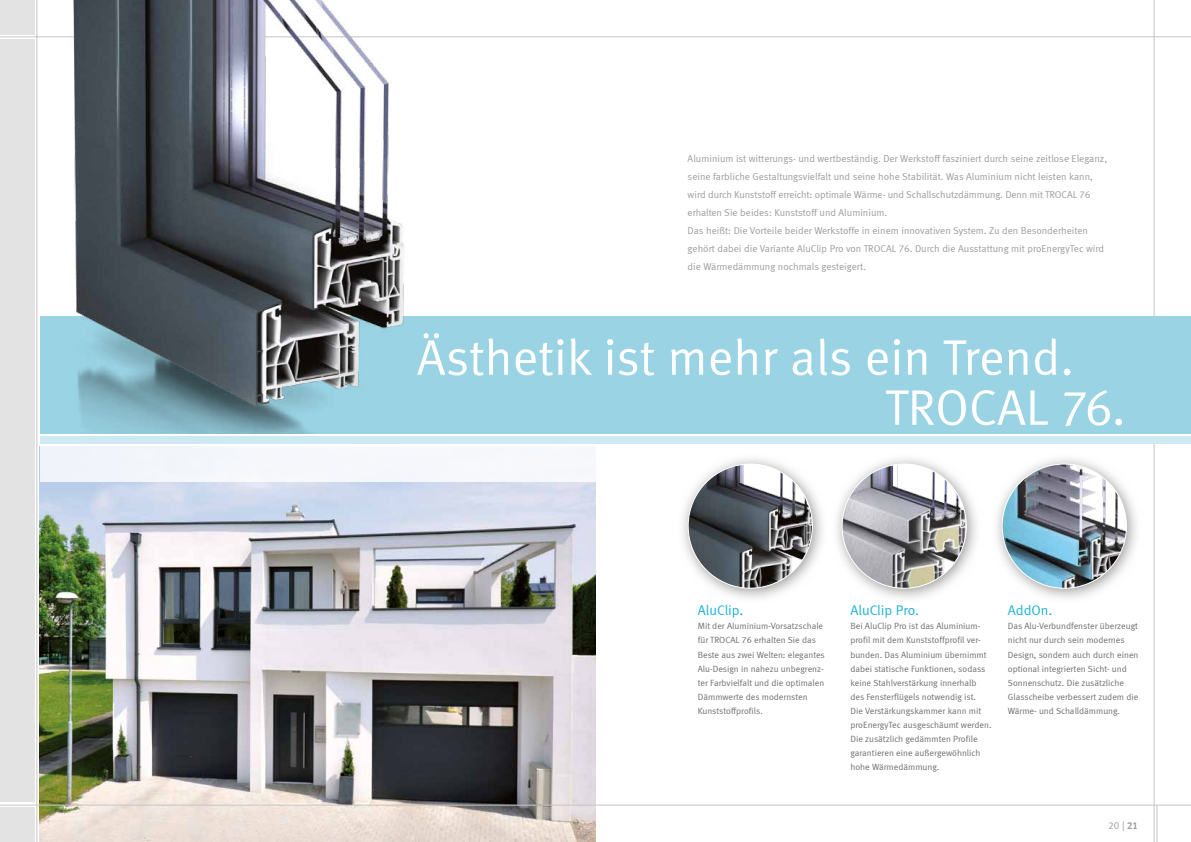
<style>
.page{position:relative;width:1191px;height:842px;background:#fff}
.page>*{position:absolute;margin:0;border:0;box-sizing:border-box;transform-origin:0 0}
.t1{font:50px/50px "Meta Normal LF";color:#fff}
.t2{font:14px "Meta Normal LF";color:#1eb1d3}
.t3{font:10px/18px "Meta Normal LF";color:#9d9d9c}
.t4{font:9px/14px "Meta Normal LF";color:#706f6f}
.s1{font-family:"Meta Bold LF"}
</style>
<div class="page">
<img style="left:40px;top:482px;width:555px;height:360px">
<div style="left:40px;top:437px;width:1151px;height:7px;background:#cde9f2"></div>
<div style="left:40px;top:316px;width:1151px;height:118px;background:#9ad3e4"></div>
<hr style="left:1156px;top:805px;width:1px;height:37px;background:#c6c6c6">
<hr style="left:0;top:805px;width:1191px;height:1px;background:#c6c6c6">
<div style="left:0;top:808px;width:34px;height:34px;background:#e3e3e3"></div>
<hr style="left:37px;top:0;width:1px;height:842px;background:#c6c6c6">
<div style="left:0;top:0;width:34px;height:34px;background:#e3e3e3"></div>
<hr style="left:0;top:37px;width:1191px;height:1px;background:#c6c6c6">
<div style="left:0;top:40px;width:34px;height:762px;background:#e3e3e3"></div>
<svg style="left:996px;top:459px;width:141px;height:140px"></svg>
<img style="left:1002px;top:464px;width:124px;height:124px;border-radius:62px">
<svg style="left:836px;top:459px;width:141px;height:140px"></svg>
<img style="left:842px;top:464px;width:124px;height:124px;border-radius:62px">
<svg style="left:682px;top:459px;width:141px;height:140px"></svg>
<img style="left:688px;top:464px;width:124px;height:124px;border-radius:62px">
<hr style="left:1153px;top:444px;width:1px;height:398px;background:#c6c6c6">
<hr style="left:1153px;top:0;width:1px;height:317px;background:#c6c6c6">
<img style="left:24px;top:0;width:423px;height:434px">
<p class="t3" style="left:687px;top:150px;width:421px">Aluminium ist witterungs- und wertbeständig. Der Werkstoff fasziniert durch seine zeitlose Eleganz, seine farbliche Gestaltungsvielfalt und seine hohe Stabilität. Was Aluminium nicht leisten kann, wird durch Kunststoff erreicht: optimale Wärme- und Schallschutzdämmung. Denn mit TROCAL 76 erhalten Sie beides: Kunststoff und Aluminium.<br>Das heißt: Die Vorteile beider Werkstoffe in einem innovativen System. Zu den Besonderheiten gehört dabei die Variante AluClip Pro von TROCAL 76. Durch die Ausstattung mit proEnergyTec wird die Wärmedämmung nochmals gesteigert.</p>
<h1 class="t1" style="left:885px;top:332px;width:242px;text-indent:-468px">Ästhetik ist mehr als ein Trend.<br>TROCAL 76.</h1>
<h2 class="t2" style="left:698px;top:602px;width:47px">AluClip.</h2>
<p class="t4" style="left:698px;top:619px;width:129px">Mit der Aluminium-Vorsatzschale für TROCAL 76 erhalten Sie das<br>Beste aus zwei Welten: elegantes<br>Alu-Design in nahezu unbegrenz&shy;ter Farbvielfalt und die optimalen<br>Dämmwerte des modernsten<br>Kunststoffprofils.</p>
<h2 class="t2" style="left:850px;top:602px;width:70px">AluClip Pro.</h2>
<p class="t4" style="left:850px;top:619px;width:142px">Bei AluClip Pro ist das Aluminium&shy;profil mit dem Kunststoffprofil ver&shy;bunden. Das Aluminium übernimmt dabei statische Funktionen, sodass keine Stahlverstärkung innerhalb des Fensterflügels notwendig ist.<br>Die Verstärkungskammer kann mit proEnergyTec ausgeschäumt werden.<br>Die zusätzlich gedämmten Profile garantieren eine außergewöhnlich hohe Wärmedämmung.</p>
<h2 class="t2" style="left:1008px;top:602px;width:46px">AddOn.</h2>
<p class="t4" style="left:1008px;top:619px;width:132px">Das Alu-Verbundfenster überzeugt nicht nur durch sein modernes<br>Design, sondern auch durch einen optional integrierten Sicht- und<br>Sonnenschutz. Die zusätzliche<br>Glasscheibe verbessert zudem die<br>Wärme- und Schalldämmung.</p>
<p class="t3" style="left:1108px;top:817px;width:31px">20 | <span class="s1">21</span></p>
</div>
